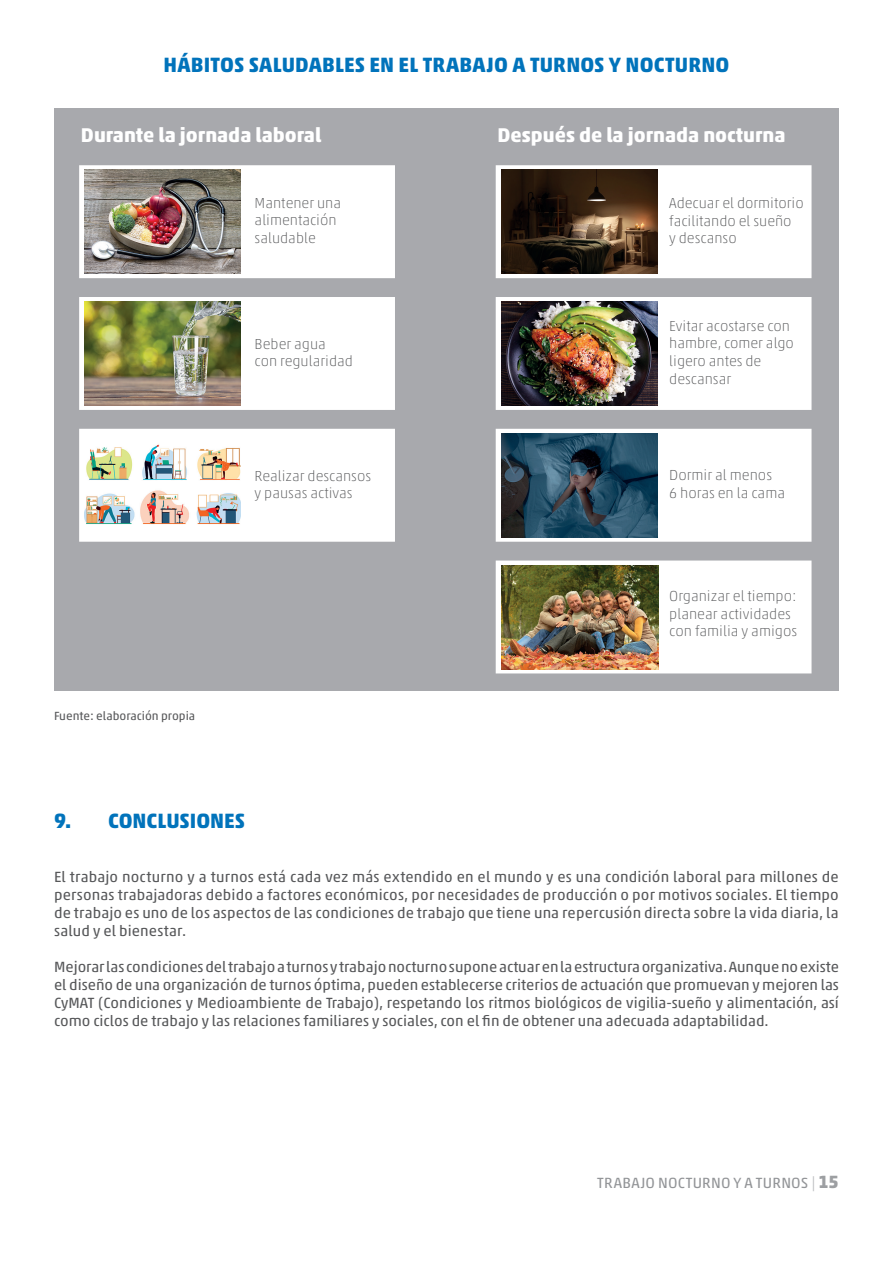
<style>
.page{position:relative;width:893px;height:1263px;background:#fff}
.page>*{position:absolute;margin:0;border:0;box-sizing:border-box;transform-origin:0 0}
.t1{font:700 21px "Akko Pro";letter-spacing:.005em;color:#0173bb}
.t2{font:700 20.25px "Akko Pro";color:#fff}
.t3{font:15px/18px "Akko Pro";color:#57585a;text-align:justify}
.t4{font:15px "Akko Pro";letter-spacing:.02em;color:#939598}
.t5{font:100 14.7px/17.5px "Akko Pro";color:#57585a}
.t6{font:12px "Akko Pro";color:#57585a}
.s1{color:#bcbdc0}
.s2{font-weight:700;font-size:18px;color:#9d9fa2}
</style>
<div class="page">
<div style="left:54px;top:108px;width:785px;height:583px;background:#a8a9ad"></div>
<div style="left:79px;top:165px;width:316px;height:113px;background:#fff;border:4px solid #fff"></div>
<img style="left:85px;top:170px;width:156px;height:104px">
<div style="left:79px;top:297px;width:316px;height:113px;background:#fff"></div>
<img style="left:85px;top:301px;width:156px;height:104px">
<div style="left:496px;top:165px;width:315px;height:113px;background:#fff;border:4px solid #fff"></div>
<img style="left:502px;top:170px;width:156px;height:104px">
<div style="left:496px;top:429px;width:315px;height:113px;background:#fff;border:4px solid #fff"></div>
<img style="left:502px;top:433px;width:156px;height:104px">
<div style="left:496px;top:297px;width:315px;height:113px;background:#fff"></div>
<img style="left:502px;top:301px;width:156px;height:104px">
<div style="left:79px;top:429px;width:316px;height:113px;background:#fff;border:4px solid #fff"></div>
<img style="left:85px;top:444px;width:156px;height:81px">
<div style="left:496px;top:560px;width:315px;height:113px;background:#fff;border:4px solid #fff"></div>
<img style="left:502px;top:565px;width:156px;height:104px">
<h1 class="t1" style="left:164px;top:52px;width:567px">HÁBITOS SALUDABLES EN EL TRABAJO A TURNOS Y NOCTURNO</h1>
<h2 class="t2" style="left:81px;top:122px;width:242px">Durante la jornada laboral</h2>
<h2 class="t2" style="left:498px;top:122px;width:289px">Después de la jornada nocturna</h2>
<p class="t5" style="left:255px;top:194px;width:88px">Mantener una alimentación saludable</p>
<p class="t5" style="left:255px;top:335px;width:100px">Beber agua<br>con regularidad</p>
<p class="t5" style="left:255px;top:467px;width:118px">Realizar descansos y pausas activas</p>
<p class="t6" style="left:54px;top:709px;width:143px">Fuente: elaboración propia</p>
<h1 class="t1" style="left:54px;top:808px;width:193px">9. CONCLUSIONES</h1>
<p class="t5" style="left:669px;top:194px;width:136px">Adecuar el dormitorio facilitando el sueño<br>y descanso</p>
<p class="t5" style="left:669px;top:317px;width:126px">Evitar acostarse con hambre, comer algo ligero antes de descansar</p>
<p class="t5" style="left:669px;top:466px;width:117px">Dormir al menos<br>6 horas en la cama</p>
<p class="t5" style="left:669px;top:587px;width:129px">Organizar el tiempo: planear actividades con familia y amigos</p>
<p class="t3" style="left:54px;top:868px;width:786px">El trabajo nocturno y a turnos está cada vez más extendido en el mundo y es una condición laboral para millones de personas trabajadoras debido a factores económicos, por necesidades de producción o por motivos sociales. El tiempo de trabajo es uno de los aspectos de las condiciones de trabajo que tiene una repercusión directa sobre la vida diaria, la salud y el bienestar.</p>
<p class="t3" style="left:54px;top:958px;width:786px">Mejorar las condiciones del trabajo a turnos y trabajo nocturno supone actuar en la estructura organizativa. Aunque no existe el diseño de una organización de turnos óptima, pueden establecerse criterios de actuación que promuevan y mejoren las CyMAT (Condiciones y Medioambiente de Trabajo), respetando los ritmos biológicos de vigilia-sueño y alimentación, así como ciclos de trabajo y las relaciones familiares y sociales, con el fin de obtener una adecuada adaptabilidad.</p>
<p class="t4" style="left:597px;top:1174px;width:243px">TRABAJO NOCTURNO Y A TURNOS <span class="s1">|</span> <span class="s2">15</span></p>
</div>
